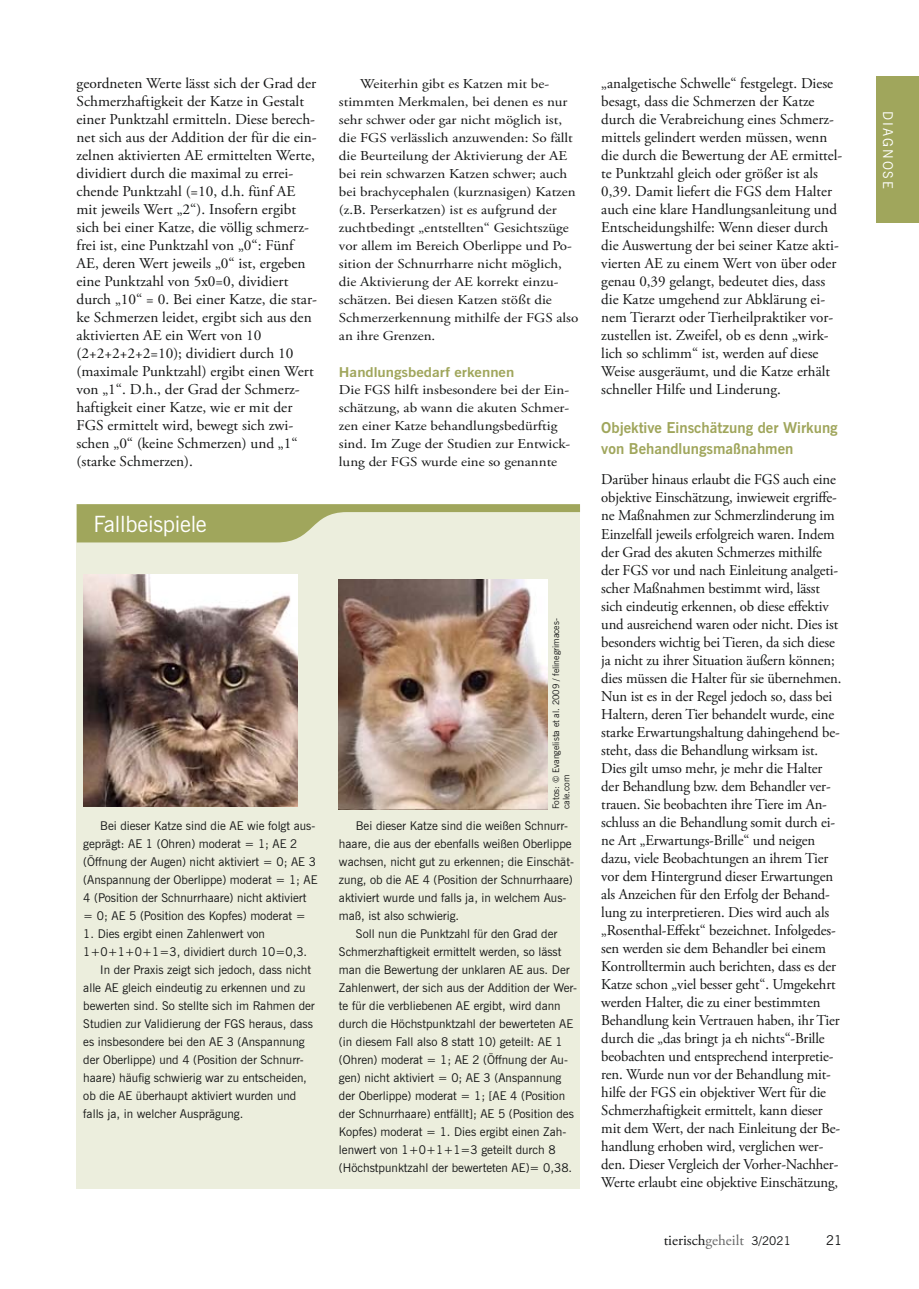
<style>
.page{position:relative;width:919px;height:1289px;background:#fff}
.page>*{position:absolute;margin:0;border:0;box-sizing:border-box;transform-origin:0 0}
.t1{font:22.35px "News Gothic BT";letter-spacing:-.01em;color:#fff}
.t2{font:15px/18px "Adobe Garamond Pro";letter-spacing:-.01em;color:#151616}
.t3{font:700 15px/21px "News Gothic BT";color:#a0a65c}
.t4{font:13.5px/18px "Adobe Garamond Pro";color:#151616;scale:1.11 1}
.t5{font:700 13.5px "News Gothic BT";color:#a0a65c;scale:1.11 1}
.t6{font:13.5px "News Gothic BT";letter-spacing:.14em;color:#fff}
.t7{font:13.5px "News Gothic BT";color:#151616}
.t8{font:12px/18px "News Gothic BT";color:#151616}
.t9{font:9px/10.5px "News Gothic BT";color:#151616}
.s1{color:#676767}
.s2{font-family:"News Gothic BT";font-size:12px}
</style>
<div class="page">
<div style="left:876px;top:77px;width:42px;height:146px;background:#a0a65c"></div>
<div style="left:77px;top:504px;width:503px;height:684px;background:#eceedd"></div>
<svg style="left:77px;top:504px;width:503px;height:38px"></svg>
<img style="left:339px;top:579px;width:209px;height:230px">
<img style="left:83px;top:574px;width:215px;height:232px">
<p class="t2" style="left:77px;top:76px;width:242px">geordneten Werte lässt sich der Grad der Schmerzhaftigkeit der Katze in Gestalt einer Punktzahl ermitteln. Diese berech&shy;net sich aus der Addition der für die ein&shy;zelnen aktivierten AE ermittelten Werte, dividiert durch die maximal zu errei&shy;chende Punktzahl (=10, d.h. fünf AE mit jeweils Wert „2“). Insofern ergibt sich bei einer Katze, die völlig schmerz&shy;frei ist, eine Punktzahl von „0“: Fünf AE, deren Wert jeweils „0“ ist, ergeben eine Punktzahl von 5x0=0, dividiert durch „10“ = 0. Bei einer Katze, die star&shy;ke Schmerzen leidet, ergibt sich aus den aktivierten AE ein Wert von 10 (2+2+2+2+2=10); dividiert durch 10 (maximale Punktzahl) ergibt einen Wert von „1“. D.h., der Grad der Schmerz&shy;haftigkeit einer Katze, wie er mit der FGS ermittelt wird, bewegt sich zwi&shy;schen „0“ (keine Schmerzen) und „1“ (starke Schmerzen).</p>
<p class="t4" style="left:339px;top:76px;width:217px;text-indent:21px">Weiterhin gibt es Katzen mit be&shy;stimmten Merkmalen, bei denen es nur sehr schwer oder gar nicht möglich ist, die FGS verlässlich anzuwenden: So fällt die Beurteilung der Aktivierung der AE bei rein schwarzen Katzen schwer; auch bei brachycephalen (kurznasigen) Katzen (z.B. Perserkatzen) ist es aufgrund der zuchtbedingt „entstellten“ Gesichtszüge vor allem im Bereich Oberlippe und Po&shy;sition der Schnurrharre nicht möglich, die Aktivierung der AE korrekt einzu&shy;schätzen. Bei diesen Katzen stößt die Schmerzerkennung mithilfe der FGS also an ihre Grenzen.</p>
<p class="t5" style="left:339px;top:367px;width:159px">Handlungsbedarf erkennen</p>
<p class="t4" style="left:339px;top:382px;width:210px">Die FGS hilft insbesondere bei der Ein&shy;schätzung, ab wann die akuten Schmer&shy;zen einer Katze behandlungsbedürftig sind. Im Zuge der Studien zur Entwick&shy;lung der FGS wurde eine so genannte</p>
<h1 class="t1" style="left:93px;top:515px;width:115px">Fallbeispiele</h1>
<p class="t8" style="left:83px;top:817px;width:236px;text-indent:17px">Bei dieser Katze sind die AE wie folgt aus&shy;geprägt: AE 1 (Ohren) moderat = 1; AE 2 (Öffnung der Augen) nicht aktiviert = 0; AE 3 (Anspannung der Oberlippe) moderat = 1; AE 4 (Position der Schnurrhaare) nicht aktiviert = 0; AE 5 (Position des Kopfes) moderat =</p>
<p class="t8" style="left:83px;top:925px;width:183px">1. Dies ergibt einen Zahlenwert von</p>
<p class="t8" style="left:83px;top:943px;width:225px">1+0+1+0+1=3, dividiert durch 10=0,3.</p>
<p class="t8" style="left:100px;top:961px;width:212px">In der Praxis zeigt sich jedoch, dass nicht</p>
<p class="t8" style="left:83px;top:979px;width:224px">alle AE gleich eindeutig zu erkennen und zu</p>
<p class="t8" style="left:83px;top:997px;width:233px">bewerten sind. So stellte sich im Rahmen der</p>
<p class="t8" style="left:83px;top:1015px;width:231px">Studien zur Validierung der FGS heraus, dass</p>
<p class="t8" style="left:83px;top:1033px;width:223px">es insbesondere bei den AE 3 (Anspannung</p>
<p class="t8" style="left:83px;top:1051px;width:222px">der Oberlippe) und 4 (Position der Schnurr-</p>
<p class="t8" style="left:83px;top:1069px;width:225px">haare) häufig schwierig war zu entscheiden,</p>
<p class="t8" style="left:83px;top:1087px;width:214px">ob die AE überhaupt aktiviert wurden und</p>
<p class="t8" style="left:83px;top:1105px;width:161px">falls ja, in welcher Ausprägung.</p>
<p class="t9" style="left:551px;top:809px;width:192px;rotate:-90deg">Fotos: © Evangelista et al. 2009 / felinegrimaces&shy;cale.com</p>
<p class="t8" style="left:339px;top:817px;width:236px;text-indent:17px">Bei dieser Katze sind die weißen Schnurr&shy;haare, die aus der ebenfalls weißen Oberlippe wachsen, nicht gut zu erkennen; die Einschät&shy;zung, ob die AE 4 (Position der Schnurrhaare) aktiviert wurde und falls ja, in welchem Aus&shy;maß, ist also schwierig.</p>
<p class="t8" style="left:339px;top:925px;width:240px;text-indent:17px">Soll nun die Punktzahl für den Grad der Schmerzhaftigkeit ermittelt werden, so lässt man die Bewertung der unklaren AE aus. Der Zahlenwert, der sich aus der Addition der Wer&shy;te für die verbliebenen AE ergibt, wird dann durch die Höchstpunktzahl der bewerteten AE (in diesem Fall also 8 statt 10) geteilt: AE 1 (Ohren) moderat = 1; AE 2 (Öffnung der Au&shy;gen) nicht aktiviert = 0; AE 3 (Anspannung der Oberlippe) moderat = 1; [AE 4 (Position der Schnurrhaare) entfällt]; AE 5 (Position des Kopfes) moderat = 1. Dies ergibt einen Zah&shy;lenwert von 1+0+1+1=3 geteilt durch 8 (Höchstpunktzahl der bewerteten AE)= 0,38.</p>
<p class="t2" style="left:601px;top:76px;width:242px">„analgetische Schwelle“ festgelegt. Diese besagt, dass die Schmerzen der Katze durch die Verabreichung eines Schmerz&shy;mittels gelindert werden müssen, wenn die durch die Bewertung der AE ermittel&shy;te Punktzahl gleich oder größer ist als 0,39. Damit liefert die FGS dem Halter auch eine klare Handlungsanleitung und Entscheidungshilfe: Wenn dieser durch die Auswertung der bei seiner Katze akti&shy;vierten AE zu einem Wert von über oder genau 0,39 gelangt, bedeutet dies, dass die Katze umgehend zur Abklärung ei&shy;nem Tierarzt oder Tierheilpraktiker vor&shy;zustellen ist. Zweifel, ob es denn „wirk&shy;lich so schlimm“ ist, werden auf diese Weise ausgeräumt, und die Katze erhält schneller Hilfe und Linderung.</p>
<p class="t3" style="left:601px;top:418px;width:238px">Objektive Einschätzung der Wirkung von Behandlungsmaßnahmen</p>
<p class="t2" style="left:601px;top:472px;width:242px">Darüber hinaus erlaubt die FGS auch eine objektive Einschätzung, inwieweit ergriffe&shy;ne Maßnahmen zur Schmerzlinderung im Einzelfall jeweils erfolgreich waren. Indem der Grad des akuten Schmerzes mithilfe der FGS vor und nach Einleitung analgeti&shy;scher Maßnahmen bestimmt wird, lässt sich eindeutig erkennen, ob diese effektiv und ausreichend waren oder nicht. Dies ist besonders wichtig bei Tieren, da sich diese ja nicht zu ihrer Situation äußern können; dies müssen die Halter für sie übernehmen.<br>Nun ist es in der Regel jedoch so, dass bei Haltern, deren Tier behandelt wurde, eine starke Erwartungshaltung dahingehend be&shy;steht, dass die Behandlung wirksam ist.<br>Dies gilt umso mehr, je mehr die Halter der Behandlung bzw. dem Behandler ver&shy;trauen. Sie beobachten ihre Tiere im An&shy;schluss an die Behandlung somit durch ei&shy;ne Art „Erwartungs-Brille“ und neigen dazu, viele Beobachtungen an ihrem Tier vor dem Hintergrund dieser Erwartungen als Anzeichen für den Erfolg der Behand&shy;lung zu interpretieren. Dies wird auch als „Rosenthal-Effekt“ bezeichnet. Infolgedes&shy;sen werden sie dem Behandler bei einem Kontrolltermin auch berichten, dass es der Katze schon „viel besser geht“. Umgekehrt werden Halter, die zu einer bestimmten Behandlung kein Vertrauen haben, ihr Tier durch die „das bringt ja eh nichts“-Brille beobachten und entsprechend interpretie&shy;ren. Wurde nun vor der Behandlung mit&shy;hilfe der FGS ein objektiver Wert für die Schmerzhaftigkeit ermittelt, kann dieser mit dem Wert, der nach Einleitung der Be&shy;handlung erhoben wird, verglichen wer&shy;den. Dieser Vergleich der Vorher-Nachher-Werte erlaubt eine objektive Einschätzung,</p>
<p class="t2" style="left:663px;top:1232px;width:129px">tierisch<span class="s1">geheilt</span> <span class="s2">3/2021</span></p>
<p class="t7" style="left:826px;top:1234px;width:18px">21</p>
<p class="t6" style="left:893px;top:111px;width:79px;rotate:90deg">DIAGNOSE</p>
</div>
